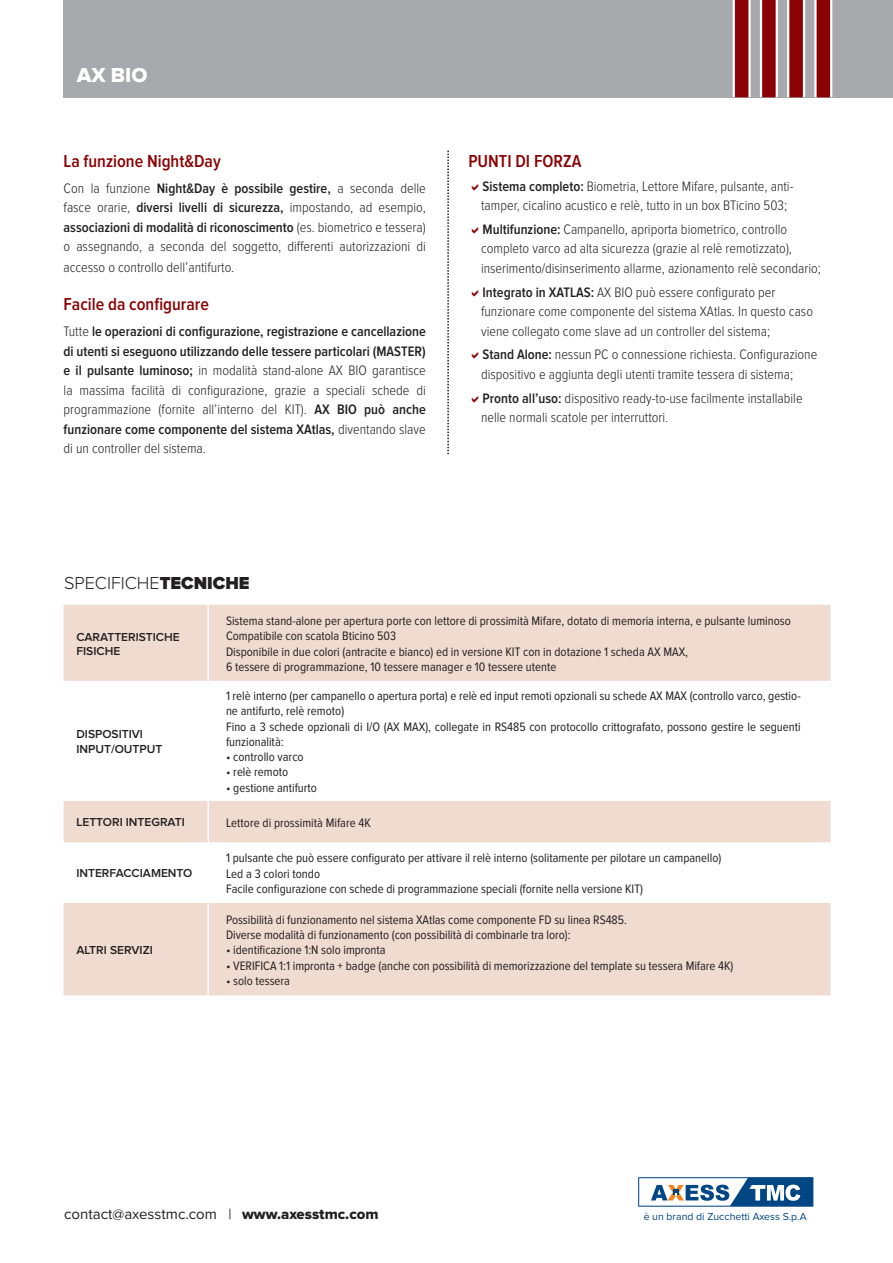
<style>
.page{position:relative;width:893px;height:1263px;background:#fff}
.page>*{position:absolute;margin:0;border:0;box-sizing:border-box;transform-origin:0 0}
.t1{font:21px "Proxima Nova Extrabld";color:#fff}
.t2{font:600 18px "Proxima Nova Cond";color:#8b0204}
.t3{font:300 18px "Proxima Nova";color:#231f20}
.t4{font:15px "Proxima Nova";color:#231f20}
.t5{font:300 14.25px/19.5px "Proxima Nova Cond";color:#231f20}
.t6{font:600 14.25px/19.5px "Proxima Nova Cond";color:#231f20;text-align:justify}
.t7{font:12.75px/15.3px "Proxima Nova Cond";color:#231f20}
.t8{font:600 12px/14.4px "Proxima Nova";color:#231f20}
.t9{font:10.5px "Proxima Nova";color:#004685}
.s1{font-weight:600}
.s2{font-weight:300}
.s3{font-weight:900}
.s4{font-family:"Proxima Nova Extrabld"}
</style>
<div class="page">
<div style="left:64px;top:0;width:828px;height:97px;background:#a7a9ac"></div>
<svg style="left:732px;top:0;width:18px;height:97px"></svg>
<div style="left:735px;top:0;width:13px;height:97px;background:#8b0204"></div>
<svg style="left:760px;top:0;width:17px;height:97px"></svg>
<div style="left:762px;top:0;width:13px;height:97px;background:#8b0204"></div>
<div style="left:787px;top:0;width:18px;height:97px;background:linear-gradient(to bottom,#fff,#fff)"></div>
<div style="left:789px;top:0;width:13px;height:97px;background:#8b0204"></div>
<div style="left:814px;top:0;width:18px;height:97px;background:linear-gradient(to bottom,#f1e1e1,#f1e1e1)"></div>
<div style="left:816px;top:0;width:14px;height:97px;background:#8b0204"></div>
<div style="left:64px;top:605px;width:766px;height:391px;background:#f0dbd1"></div>
<svg style="left:64px;top:682px;width:766px;height:220px"></svg>
<hr style="left:64px;top:681px;width:143px;height:1px;background:#fff">
<hr style="left:209px;top:681px;width:621px;height:1px;background:#fff">
<hr style="left:64px;top:800px;width:143px;height:1px;background:#fff">
<hr style="left:209px;top:800px;width:621px;height:1px;background:#fff">
<hr style="left:64px;top:843px;width:143px;height:1px;background:#fff">
<hr style="left:209px;top:843px;width:621px;height:1px;background:#fff">
<hr style="left:64px;top:902px;width:143px;height:1px;background:#fff">
<hr style="left:209px;top:902px;width:621px;height:1px;background:#fff">
<hr style="left:207px;top:605px;width:2px;height:76px;background:#fff">
<hr style="left:207px;top:681px;width:2px;height:119px;background:#fff">
<hr style="left:207px;top:800px;width:2px;height:43px;background:#fff">
<hr style="left:207px;top:843px;width:2px;height:59px;background:#fff">
<hr style="left:207px;top:902px;width:2px;height:94px;background:#fff">
<svg style="left:447px;top:151px;width:2px;height:303px"></svg>
<svg style="left:638px;top:1177px;width:175px;height:30px"></svg>
<h1 class="t1" style="left:77px;top:69px;width:72px">AX BIO</h1>
<h2 class="t2" style="left:64px;top:155px;width:159px">La funzione Night&amp;Day</h2>
<p class="t5" style="left:64px;top:180px;width:363px;text-align:justify">Con la funzione <span class="s1">Night&amp;Day è possibile gestire,</span> a seconda delle fasce orarie, <span class="s1">diversi livelli di sicurezza,</span> impostando, ad esempio, <span class="s1">associazioni di modalità di riconoscimento</span> (es. biometrico e tessera) o assegnando, a seconda del soggetto, differenti autorizzazioni di</p>
<p class="t5" style="left:64px;top:260px;width:172px">accesso o controllo dell’antifurto.</p>
<h2 class="t2" style="left:64px;top:298px;width:147px">Facile da configurare</h2>
<p class="t6" style="left:64px;top:324px;width:364px"><span class="s2">Tutte</span> le operazioni di configurazione, registrazione e cancellazione di utenti si eseguono utilizzando delle tessere particolari (MASTER) e il pulsante luminoso; <span class="s2">in modalità stand-alone AX BIO garantisce la massima facilità di configurazione, grazie a speciali schede di programmazione (fornite all’interno del KIT).</span> AX BIO può anche funzionare come componente del sistema XAtlas, <span class="s2">diventando slave di un controller del sistema.</span></p>
<h2 class="t2" style="left:468px;top:155px;width:114px">PUNTI DI FORZA</h2>
<p class="t5" style="left:481px;top:178px;width:314px"><span class="s1">Sistema completo:</span> Biometria, Lettore Mifare, pulsante, anti&shy;tamper, cicalino acustico e relè, tutto in un box BTicino 503;</p>
<p class="t5" style="left:481px;top:221px;width:341px"><span class="s1">Multifunzione:</span> Campanello, apriporta biometrico, controllo completo varco ad alta sicurezza (grazie al relè remotizzato), inserimento/disinserimento allarme, azionamento relè secondario;</p>
<p class="t5" style="left:481px;top:284px;width:333px"><span class="s1">Integrato in XATLAS:</span> AX BIO può essere configurato per funzionare come componente del sistema XAtlas. In questo caso viene collegato come slave ad un controller del sistema;</p>
<p class="t5" style="left:481px;top:347px;width:338px"><span class="s1">Stand Alone:</span> nessun PC o connessione richiesta. Configurazione dispositivo e aggiunta degli utenti tramite tessera di sistema;</p>
<p class="t5" style="left:481px;top:390px;width:323px"><span class="s1">Pronto all’uso:</span> dispositivo ready-to-use facilmente installabile nelle normali scatole per interruttori.</p>
<h2 class="t3" style="left:64px;top:577px;width:187px">SPECIFICHE<span class="s3">TECNICHE</span></h2>
<p class="t8" style="left:76px;top:631px;width:105px">CARATTERISTICHE<br>FISICHE</p>
<p class="t8" style="left:76px;top:728px;width:88px">DISPOSITIVI<br>INPUT/OUTPUT</p>
<p class="t7" style="left:226px;top:615px;width:566px">Sistema stand-alone per apertura porte con lettore di prossimità Mifare, dotato di memoria interna, e pulsante luminoso Compatibile con scatola Bticino 503<br>Disponibile in due colori (antracite e bianco) ed in versione KIT con in dotazione 1 scheda AX MAX,<br>6 tessere di programmazione, 10 tessere manager e 10 tessere utente</p>
<p class="t7" style="left:226px;top:690px;width:576px">1 relè interno (per campanello o apertura porta) e relè ed input remoti opzionali su schede AX MAX (controllo varco, gestio&shy;ne antifurto, relè remoto)<br>Fino a 3 schede opzionali di I/O (AX MAX), collegate in RS485 con protocollo crittografato, possono gestire le seguenti funzionalità:</p>
<p class="t7" style="left:226px;top:751px;width:79px">• controllo varco</p>
<p class="t7" style="left:226px;top:766px;width:64px">• relè remoto</p>
<p class="t7" style="left:226px;top:782px;width:92px">• gestione antifurto</p>
<p class="t8" style="left:76px;top:816px;width:110px">LETTORI INTEGRATI</p>
<p class="t7" style="left:226px;top:816px;width:146px">Lettore di prossimità Mifare 4K</p>
<p class="t8" style="left:76px;top:867px;width:118px">INTERFACCIAMENTO</p>
<p class="t8" style="left:76px;top:944px;width:78px">ALTRI SERVIZI</p>
<p class="t7" style="left:226px;top:852px;width:497px">1 pulsante che può essere configurato per attivare il relè interno (solitamente per pilotare un campanello)<br>Led a 3 colori tondo<br>Facile configurazione con schede di programmazione speciali (fornite nella versione KIT)</p>
<p class="t7" style="left:226px;top:913px;width:402px">Possibilità di funzionamento nel sistema XAtlas come componente FD su linea RS485.<br>Diverse modalità di funzionamento (con possibilità di combinarle tra loro):</p>
<p class="t7" style="left:226px;top:944px;width:161px">• identificazione 1:N solo impronta</p>
<p class="t7" style="left:226px;top:959px;width:509px">• VERIFICA 1:1 impronta + badge (anche con possibilità di memorizzazione del template su tessera Mifare 4K)</p>
<p class="t7" style="left:226px;top:975px;width:65px">• solo tessera</p>
<p class="t4" style="left:64px;top:1209px;width:316px">contact@axesstmc.com | <span class="s4">www.axesstmc.com</span></p>
<p class="t9" style="left:643px;top:1213px;width:164px">è un brand di Zucchetti Axess S.p.A</p>
</div>
